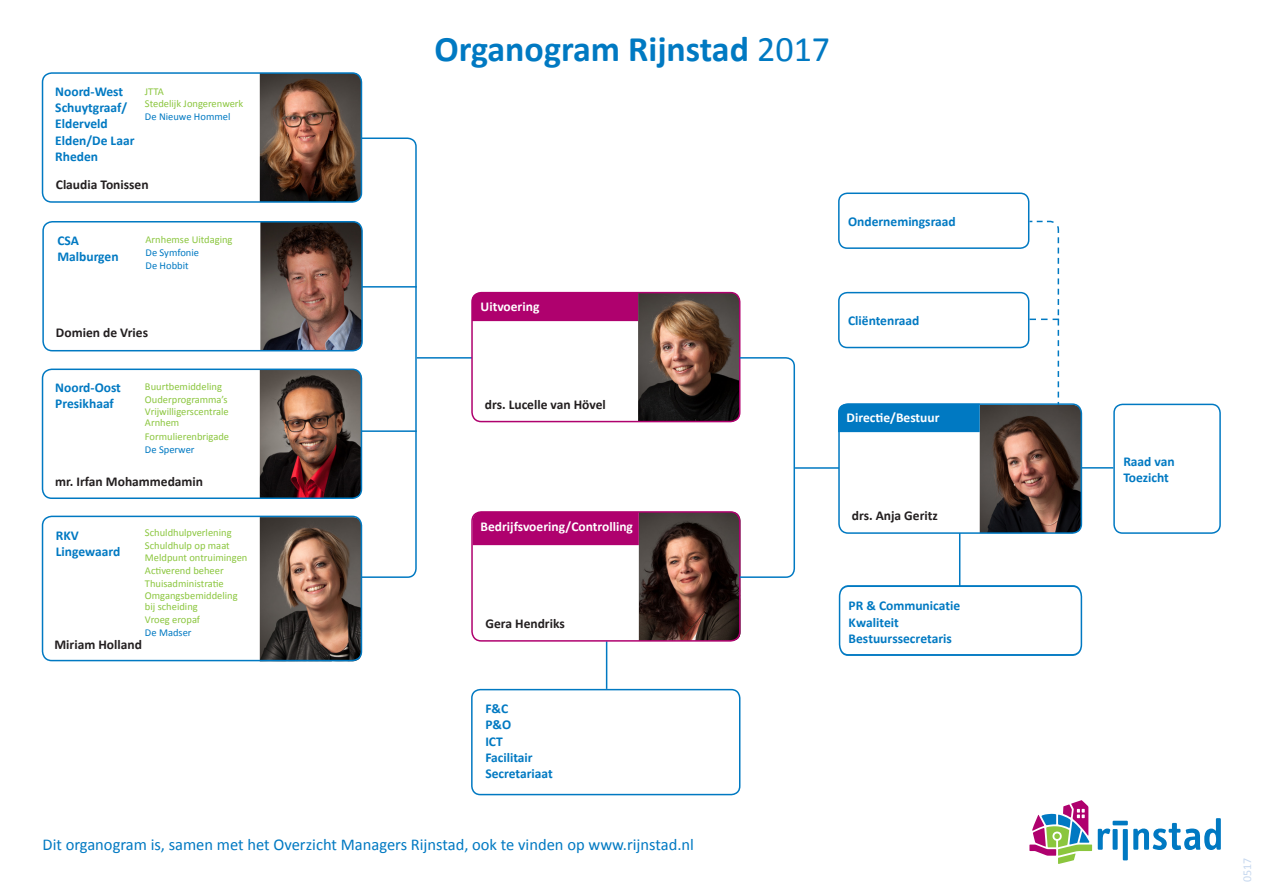
<style>
.page{position:relative;width:1263px;height:893px;background:#fff}
.page>*{position:absolute;margin:0;border:0;box-sizing:border-box;transform-origin:0 0}
.t1{font:700 36px "Calibri";color:#0079c2}
.t2{font:16.5px "Calibri";color:#0079c2}
.t3{font:700 13.5px/16.2px "Calibri";color:#0079c2}
.t4{font:700 13.5px "Calibri";color:#231f20}
.t5{font:700 13.5px "Calibri";color:#fff}
.t6{font:12px "Calibri";color:#c6d8ef}
.t7{font:10.5px/11.1px "Calibri";color:#8bc63e}
.t8{font:10.5px "Calibri";color:#0079c2}
.s1{font-weight:400}
</style>
<div class="page">
<hr style="left:795px;top:467px;width:44px;height:2px;background:#0079c2">
<hr style="left:1081px;top:467px;width:32px;height:2px;background:#0079c2">
<hr style="left:606px;top:641px;width:1px;height:48px;background:#0079c2">
<hr style="left:959px;top:533px;width:1px;height:53px;background:#0079c2">
<hr style="left:417px;top:357px;width:55px;height:2px;background:#0079c2">
<svg style="left:1028px;top:220px;width:32px;height:183px"></svg>
<img style="left:260px;top:369px;width:100px;height:129px">
<img style="left:260px;top:224px;width:100px;height:127px">
<img style="left:638px;top:293px;width:102px;height:129px">
<img style="left:639px;top:512px;width:101px;height:128px">
<img style="left:980px;top:406px;width:100px;height:126px">
<div style="left:474px;top:295px;width:164px;height:26px;background:#af016e"></div>
<div style="left:838px;top:405px;width:142px;height:27px;background:#0079c2"></div>
<img style="left:260px;top:517px;width:101px;height:144px">
<img style="left:260px;top:74px;width:100px;height:126px">
<div style="left:471px;top:689px;width:269px;height:106px;border:2px solid #0079c2;border-radius:9px"></div>
<div style="left:1113px;top:404px;width:108px;height:130px;border:2px solid #0079c2;border-radius:9px"></div>
<div style="left:838px;top:292px;width:191px;height:56px;border:2px solid #0079c2;border-radius:9px"></div>
<svg style="left:838px;top:584px;width:245px;height:72px"></svg>
<div style="left:838px;top:193px;width:191px;height:56px;border:2px solid #0079c2;border-radius:9px"></div>
<div style="left:42px;top:369px;width:320px;height:130px;border:2px solid #0079c2;border-radius:9px"></div>
<div style="left:42px;top:221px;width:321px;height:130px;border:2px solid #0079c2;border-radius:9px"></div>
<div style="left:42px;top:516px;width:320px;height:145px;border:2px solid #0079c2;border-radius:9px"></div>
<div style="left:471px;top:511px;width:269px;height:131px;border:2px solid #af016e;border-radius:9px"></div>
<div style="left:471px;top:292px;width:269px;height:130px;border:2px solid #af016e;border-radius:9px"></div>
<div style="left:838px;top:403px;width:244px;height:131px;border:2px solid #0079c2;border-radius:9px"></div>
<svg style="left:360px;top:137px;width:57px;height:442px"></svg>
<svg style="left:738px;top:356px;width:58px;height:223px"></svg>
<svg style="left:1029px;top:800px;width:63px;height:64px"></svg>
<svg style="left:1098px;top:828px;width:12px;height:22px"></svg>
<div style="left:1112px;top:829px;width:6px;height:21px;background:#0079c2"></div>
<svg style="left:1133px;top:818px;width:88px;height:32px"></svg>
<div style="left:1123px;top:829px;width:5px;height:31px;background:#0079c2"></div>
<hr style="left:1112px;top:821px;width:16px;height:4px;background:#0079c2">
<div style="left:42px;top:72px;width:320px;height:131px;border:2px solid #0079c2;border-radius:9px"></div>
<div style="left:473px;top:512px;width:166px;height:33px;background:#af016e"></div>
<p class="t3" style="left:55px;top:83px;width:69px">Noord-West</p>
<p class="t3" style="left:55px;top:100px;width:73px">Schuytgraaf/</p>
<p class="t3" style="left:55px;top:116px;width:54px">Elderveld</p>
<p class="t3" style="left:55px;top:132px;width:81px">Elden/De Laar</p>
<p class="t3" style="left:55px;top:148px;width:44px">Rheden</p>
<p class="t7" style="left:145px;top:86px;width:20px">JTTA</p>
<p class="t7" style="left:145px;top:98px;width:100px">Stedelijk Jongerenwerk</p>
<p class="t8" style="left:145px;top:110px;width:87px">De Nieuwe Hommel</p>
<p class="t4" style="left:56px;top:176px;width:94px">Claudia Tonissen</p>
<p class="t3" style="left:57px;top:232px;width:23px">CSA</p>
<p class="t3" style="left:57px;top:248px;width:63px">Malburgen</p>
<p class="t7" style="left:146px;top:234px;width:88px">Arnhemse Uitdaging</p>
<p class="t8" style="left:146px;top:246px;width:55px">De Symfonie</p>
<p class="t8" style="left:146px;top:259px;width:45px">De Hobbit</p>
<p class="t4" style="left:56px;top:324px;width:94px">Domien de Vries</p>
<p class="t7" style="left:145px;top:381px;width:78px">Buurtbemiddeling</p>
<p class="t7" style="left:145px;top:394px;width:84px">Ouderprogramma’s</p>
<p class="t7" style="left:145px;top:406px;width:85px">Vrijwilligerscentrale<br>Arnhem</p>
<p class="t7" style="left:145px;top:431px;width:86px">Formulierenbrigade</p>
<p class="t8" style="left:145px;top:443px;width:51px">De Sperwer</p>
<p class="t4" style="left:55px;top:472px;width:149px">mr. Irfan Mohammedamin</p>
<p class="t3" style="left:55px;top:380px;width:67px">Noord-Oost</p>
<p class="t3" style="left:55px;top:396px;width:60px">Presikhaaf</p>
<p class="t3" style="left:56px;top:527px;width:24px">RKV</p>
<p class="t3" style="left:56px;top:544px;width:66px">Lingewaard</p>
<p class="t7" style="left:145px;top:527px;width:88px">Schuldhulpverlening</p>
<p class="t7" style="left:145px;top:540px;width:86px">Schuldhulp op maat</p>
<p class="t7" style="left:145px;top:552px;width:104px">Meldpunt ontruimingen</p>
<p class="t7" style="left:145px;top:565px;width:80px">Activerend beheer</p>
<p class="t7" style="left:145px;top:578px;width:80px">Thuisadministratie</p>
<p class="t7" style="left:145px;top:590px;width:94px">Omgangsbemiddeling bij scheiding</p>
<p class="t7" style="left:145px;top:614px;width:57px">Vroeg eropaf</p>
<p class="t8" style="left:145px;top:625px;width:48px">De Madser</p>
<p class="t4" style="left:55px;top:635px;width:89px">Miriam Holland</p>
<p class="t1" style="left:434px;top:26px;width:397px">Organogram Rijnstad <span class="s1">2017</span></p>
<p class="t5" style="left:480px;top:298px;width:60px">Uitvoering</p>
<p class="t4" style="left:485px;top:396px;width:123px">drs. Lucelle van Hövel</p>
<p class="t5" style="left:480px;top:517px;width:154px">Bedrijfsvoering/Controlling</p>
<p class="t4" style="left:485px;top:615px;width:81px">Gera Hendriks</p>
<p class="t3" style="left:485px;top:701px;width:24px">F&amp;C</p>
<p class="t3" style="left:485px;top:717px;width:27px">P&amp;O</p>
<p class="t3" style="left:485px;top:733px;width:19px">ICT</p>
<p class="t3" style="left:485px;top:749px;width:49px">Facilitair</p>
<p class="t3" style="left:485px;top:765px;width:69px">Secretariaat</p>
<p class="t3" style="left:848px;top:213px;width:109px">Ondernemingsraad</p>
<p class="t3" style="left:848px;top:313px;width:73px">Cliëntenraad</p>
<p class="t5" style="left:846px;top:409px;width:94px">Directie/Bestuur</p>
<p class="t4" style="left:852px;top:507px;width:88px">drs. Anja Geritz</p>
<p class="t3" style="left:849px;top:598px;width:113px">PR &amp; Communicatie<br>Kwaliteit<br>Bestuurssecretaris</p>
<p class="t2" style="left:43px;top:834px;width:653px">Dit organogram is, samen met het Overzicht Managers Rijnstad, ook te vinden op www.rijnstad.nl</p>
<p class="t3" style="left:1123px;top:453px;width:53px">Raad van<br>Toezicht</p>
<p class="t6" style="left:1239px;top:882px;width:26px;rotate:-90deg">0517</p>
</div>
